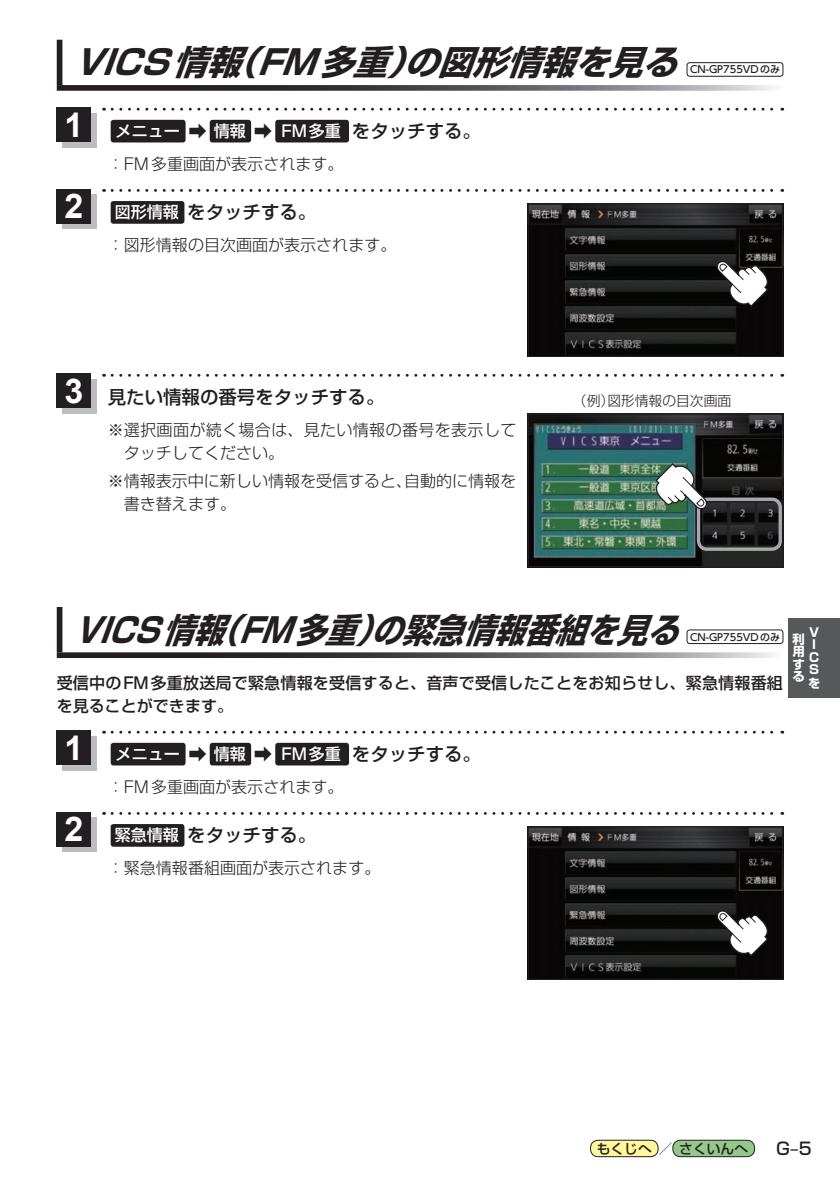
<style>
.page{position:relative;width:840px;height:1191px;background:#fff}
.page>*{position:absolute;margin:0;border:0;box-sizing:border-box;transform-origin:0 0}
.t1{font:italic 700 34px "Shin Go Pro";color:#231f20;scale:.9 1}
.t2{font:italic 700 34px "Shin Go Pro";color:#231f20}
.t3{font:700 34px "Arial";color:#fff}
.t4{font:500 18.4px "Shin Go Pro";color:#231f20}
.t5{font:500 17px "Shin Go Pro";color:#231f20}
.t6{font:300 16px/33px "Shin Go Pro";color:#231f20}
.t7{font:500 16px/22.6px "Shin Go Pro";letter-spacing:.01em;color:#231f20}
.t8{font:300 16px/22.6px "Shin Go Pro";letter-spacing:.02em;color:#231f20}
.t9{font:300 13.8px "Shin Go Pro";color:#231f20}
.t10{font:500 13.8px "Shin Go Pro";color:#231f20}
.t11{font:700 12.4px/12.4px "Shin Go Pro";color:#fff}
.t12{font:500 10px "UD Shin Go Pro";color:#231f20}
.s1{font-weight:500;color:#fff}
.s2{font-weight:500;font-size:18.4px}
.s3{font-size:16px;color:#fff}
.s4{font-size:14.2px}
</style>
<div class="page">
<div style="left:788px;top:618px;width:51px;height:79px;background:#57585a"></div>
<div style="left:590px;top:1140px;width:67px;height:16px;background:#fff79a;border-radius:8px"></div>
<div style="left:590px;top:1140px;width:68px;height:17px;border:1px solid #231f20;border-radius:8px"></div>
<div style="left:672px;top:1140px;width:82px;height:16px;background:#92c889;border-radius:8px"></div>
<div style="left:672px;top:1140px;width:82px;height:17px;border:1px solid #231f20;border-radius:8px"></div>
<div style="left:57px;top:40px;width:5px;height:45px;background:#231f20"></div>
<svg style="left:57px;top:85px;width:718px;height:6px;background:#616162"></svg>
<div style="left:111px;top:120px;width:74px;height:22px;background:#231f20;border-radius:3px"></div>
<div style="left:209px;top:120px;width:42px;height:22px;background:#231f20;border-radius:3px"></div>
<div style="left:275px;top:120px;width:74px;height:22px;background:#231f20;border-radius:3px"></div>
<svg style="left:112px;top:108px;width:670px;height:3px"></svg>
<div style="left:62px;top:113px;width:34px;height:34px;background:#bcbdc0"></div>
<div style="left:57px;top:108px;width:34px;height:34px;background:#231f20"></div>
<img style="left:529px;top:205px;width:251px;height:150px">
<div style="left:527px;top:203px;width:255px;height:154px;border:1px solid #231f20"></div>
<div style="left:111px;top:201px;width:73px;height:23px;background:#231f20;border-radius:3px"></div>
<svg style="left:112px;top:189px;width:670px;height:3px"></svg>
<div style="left:62px;top:195px;width:34px;height:34px;background:#bcbdc0"></div>
<div style="left:57px;top:189px;width:34px;height:34px;background:#231f20"></div>
<img style="left:529px;top:415px;width:251px;height:150px">
<div style="left:527px;top:413px;width:255px;height:154px;border:1px solid #231f20"></div>
<div style="left:696px;top:497px;width:85px;height:54px;border:3px solid #a8a9ad;border-radius:9px"></div>
<svg style="left:653px;top:462px;width:55px;height:49px"></svg>
<svg style="left:112px;top:374px;width:670px;height:3px"></svg>
<div style="left:62px;top:379px;width:34px;height:34px;background:#bcbdc0"></div>
<div style="left:57px;top:374px;width:34px;height:34px;background:#231f20"></div>
<svg style="left:714px;top:259px;width:55px;height:49px"></svg>
<div style="left:57px;top:607px;width:5px;height:45px;background:#231f20"></div>
<svg style="left:57px;top:652px;width:718px;height:6px;background:#626163"></svg>
<div style="left:111px;top:743px;width:74px;height:22px;background:#231f20;border-radius:3px"></div>
<div style="left:209px;top:743px;width:42px;height:22px;background:#231f20;border-radius:3px"></div>
<div style="left:275px;top:743px;width:74px;height:22px;background:#231f20;border-radius:3px"></div>
<svg style="left:112px;top:730px;width:670px;height:3px"></svg>
<div style="left:62px;top:736px;width:34px;height:34px;background:#bcbdc0"></div>
<div style="left:57px;top:730px;width:34px;height:35px;background:#231f20"></div>
<div style="left:111px;top:824px;width:73px;height:22px;background:#231f20;border-radius:3px"></div>
<svg style="left:112px;top:812px;width:670px;height:3px"></svg>
<div style="left:62px;top:817px;width:34px;height:34px;background:#bcbdc0"></div>
<div style="left:57px;top:812px;width:34px;height:34px;background:#231f20"></div>
<img style="left:529px;top:828px;width:251px;height:150px">
<div style="left:527px;top:826px;width:255px;height:154px;border:1px solid #231f20"></div>
<svg style="left:714px;top:908px;width:55px;height:49px"></svg>
<div style="left:686px;top:62px;width:96px;height:15px;border:1px solid #231f20;border-radius:3px"></div>
<div style="left:686px;top:629px;width:96px;height:15px;border:1px solid #231f20;border-radius:3px"></div>
<h1 class="t2" style="left:74px;top:35px;width:620px">VICS情報（FM多重）の図形情報を見る</h1>
<p class="t12" style="left:689px;top:61px;width:91px">CN-GP755VDのみ</p>
<h1 class="t3" style="left:64px;top:103px;width:20px">1</h1>
<h1 class="t3" style="left:64px;top:184px;width:20px">2</h1>
<p class="t6" style="left:108px;top:112px;width:374px;text-indent:8px"><span class="s1">メニュー</span> <span class="s2">➡</span> <span class="s1">情報</span> <span class="s2">➡</span> <span class="s1">FM多重</span> <span class="s2">をタッチする。</span>：FM多重画面が表示されます。</p>
<p class="t4" style="left:115px;top:197px;width:203px"><span class="s3">図形情報</span>をタッチする。</p>
<p class="t6" style="left:108px;top:227px;width:290px">：図形情報の目次画面が表示されます。</p>
<h1 class="t3" style="left:64px;top:369px;width:20px">3</h1>
<p class="t4" style="left:108px;top:382px;width:278px">見たい情報の番号をタッチする。</p>
<p class="t9" style="left:572px;top:389px;width:160px">（例）図形情報の目次画面</p>
<p class="t8" style="left:124px;top:417px;width:394px;text-indent:-16px">※選択画面が続く場合は、見たい情報の番号を表示してタッチしてください。</p>
<p class="t6" style="left:124px;top:468px;width:394px;line-height:22.6px;text-indent:-16px">※情報表示中に新しい情報を受信すると、自動的に情報を書き替えます。</p>
<h1 class="t1" style="left:74px;top:602px;width:690px">VICS情報（FM多重）の緊急情報番組を見る</h1>
<p class="t7" style="left:57px;top:670px;width:727px">受信中のFM多重放送局で緊急情報を受信すると、音声で受信したことをお知らせし、緊急情報番組を見ることができます。</p>
<p class="t6" style="left:108px;top:735px;width:374px;text-indent:8px"><span class="s1">メニュー</span> <span class="s2">➡</span> <span class="s1">情報</span> <span class="s2">➡</span> <span class="s1">FM多重</span> <span class="s2">をタッチする。</span>：FM多重画面が表示されます。</p>
<p class="t12" style="left:689px;top:628px;width:91px">CN-GP755VDのみ</p>
<h1 class="t3" style="left:64px;top:725px;width:20px">1</h1>
<h1 class="t3" style="left:64px;top:807px;width:20px">2</h1>
<p class="t4" style="left:115px;top:820px;width:203px"><span class="s3">緊急情報</span>をタッチする。</p>
<p class="t6" style="left:108px;top:849px;width:274px">：緊急情報番組画面が表示されます。</p>
<p class="t11" style="left:808px;top:625px;width:11px">V<br>I<br>C<br>S</p>
<p class="t11" style="left:807px;top:676px;width:13px">を</p>
<p class="t11" style="left:792px;top:632px;width:13px;text-align:justify">利用する</p>
<p class="t10" style="left:596px;top:1137px;width:153px">もくじへ<span class="s4">／</span>さくいんへ</p>
<p class="t5" style="left:775px;top:1134px;width:37px">G–5</p>
</div>
